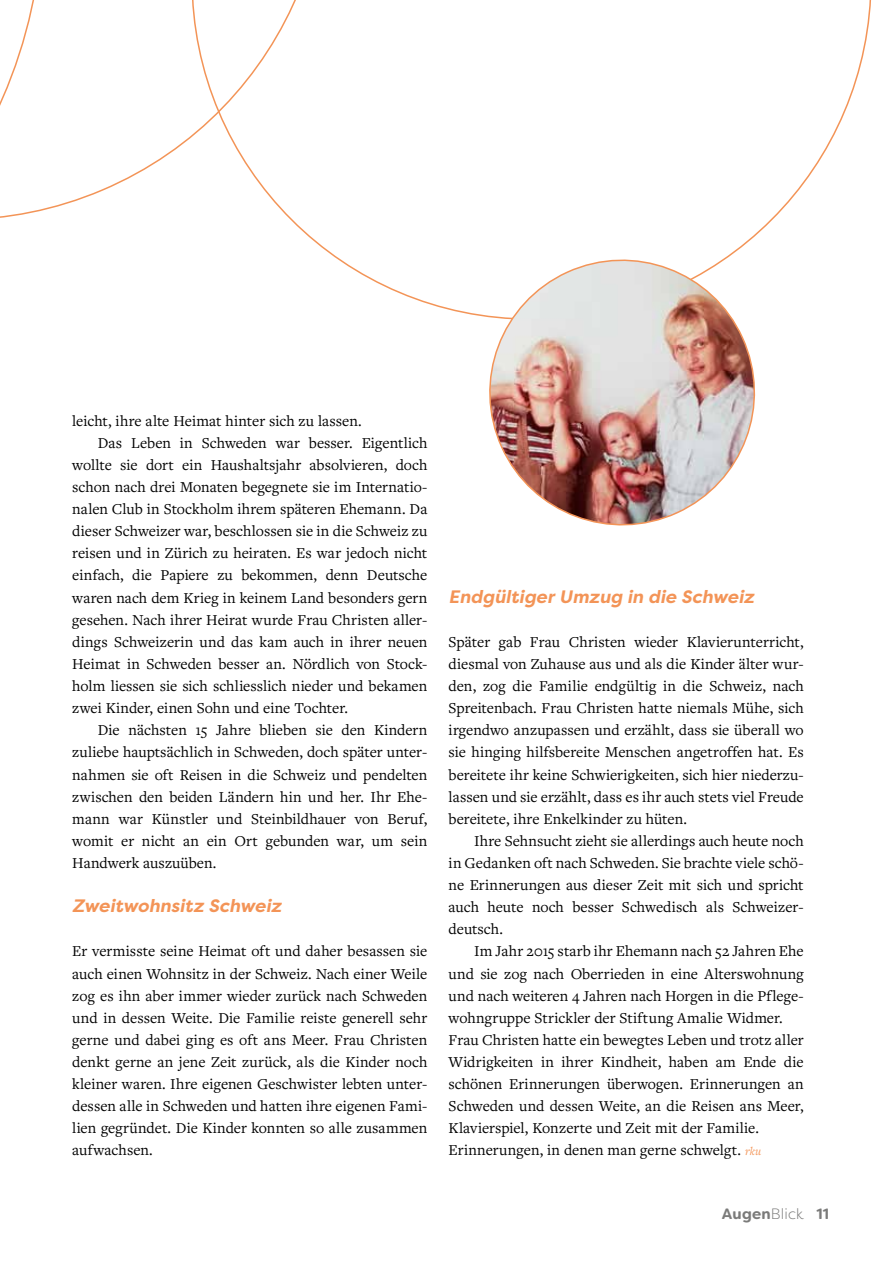
<style>
.page{position:relative;width:893px;height:1263px;background:#fff}
.page>*{position:absolute;margin:0;border:0;box-sizing:border-box;transform-origin:0 0}
.t1{font:italic 700 18px "Filson Pro";letter-spacing:.005em;color:#f39457}
.t2{font:15.75px/22px "Freight Text Pro";color:#000;text-align:justify}
.t3{font:700 15px "Filson Soft";letter-spacing:.015em;color:#7b7b7a}
.s1{font-style:italic;font-size:12px;color:#f39457}
.s2{font-weight:300}
</style>
<div class="page">
<svg style="left:0;top:0;width:191px;height:218px"></svg>
<svg style="left:191px;top:0;width:680px;height:315px"></svg>
<img style="left:472px;top:242px;width:301px;height:284px">
<p class="t2" style="left:72px;top:409px;width:291px">leicht, ihre alte Heimat hinter sich zu lassen.</p>
<p class="t2" style="left:98px;top:431px;width:331px">Das Leben in Schweden war besser. Eigentlich</p>
<p class="t2" style="left:72px;top:453px;width:357px">wollte sie dort ein Haushaltsjahr absolvieren, doch</p>
<p class="t2" style="left:72px;top:475px;width:357px">schon nach drei Monaten begegnete sie im Internatio-</p>
<p class="t2" style="left:72px;top:497px;width:357px">nalen Club in Stockholm ihrem späteren Ehemann. Da</p>
<p class="t2" style="left:72px;top:520px;width:357px">dieser Schweizer war, beschlossen sie in die Schweiz zu</p>
<p class="t2" style="left:72px;top:542px;width:357px">reisen und in Zürich zu heiraten. Es war jedoch nicht</p>
<p class="t2" style="left:72px;top:564px;width:357px">einfach, die Papiere zu bekommen, denn Deutsche</p>
<p class="t2" style="left:72px;top:586px;width:357px">waren nach dem Krieg in keinem Land besonders gern</p>
<p class="t2" style="left:72px;top:608px;width:357px">gesehen. Nach ihrer Heirat wurde Frau Christen aller-</p>
<p class="t2" style="left:72px;top:630px;width:357px">dings Schweizerin und das kam auch in ihrer neuen</p>
<p class="t2" style="left:72px;top:652px;width:357px">Heimat in Schweden besser an. Nördlich von Stock-</p>
<p class="t2" style="left:72px;top:674px;width:357px">holm liessen sie sich schliesslich nieder und bekamen</p>
<p class="t2" style="left:72px;top:696px;width:277px">zwei Kinder, einen Sohn und eine Tochter.</p>
<p class="t2" style="left:98px;top:719px;width:331px">Die nächsten 15 Jahre blieben sie den Kindern</p>
<p class="t2" style="left:72px;top:741px;width:357px">zuliebe hauptsächlich in Schweden, doch später unter-</p>
<p class="t2" style="left:72px;top:763px;width:357px">nahmen sie oft Reisen in die Schweiz und pendelten</p>
<p class="t2" style="left:72px;top:785px;width:357px">zwischen den beiden Ländern hin und her. Ihr Ehe-</p>
<p class="t2" style="left:72px;top:807px;width:357px">mann war Künstler und Steinbildhauer von Beruf,</p>
<p class="t2" style="left:72px;top:829px;width:357px">womit er nicht an ein Ort gebunden war, um sein</p>
<p class="t2" style="left:72px;top:851px;width:146px">Handwerk auszuüben.</p>
<p class="t1" style="left:72px;top:894px;width:210px">Zweitwohnsitz Schweiz</p>
<p class="t2" style="left:72px;top:940px;width:357px">Er vermisste seine Heimat oft und daher besassen sie auch einen Wohnsitz in der Schweiz. Nach einer Weile zog es ihn aber immer wieder zurück nach Schweden und in dessen Weite. Die Familie reiste generell sehr gerne und dabei ging es oft ans Meer. Frau Christen denkt gerne an jene Zeit zurück, als die Kinder noch kleiner waren. Ihre eigenen Geschwister lebten unter&shy;dessen alle in Schweden und hatten ihre eigenen Fami&shy;lien gegründet. Die Kinder konnten so alle zusammen aufwachsen.</p>
<p class="t1" style="left:449px;top:585px;width:307px">Endgültiger Umzug in die Schweiz</p>
<p class="t2" style="left:449px;top:630px;width:357px">Später gab Frau Christen wieder Klavierunterricht, diesmal von Zuhause aus und als die Kinder älter wur&shy;den, zog die Familie endgültig in die Schweiz, nach Spreitenbach. Frau Christen hatte niemals Mühe, sich irgendwo anzupassen und erzählt, dass sie überall wo sie hinging hilfsbereite Menschen angetroffen hat. Es bereitete ihr keine Schwierigkeiten, sich hier niederzu&shy;lassen und sie erzählt, dass es ihr auch stets viel Freude bereitete, ihre Enkelkinder zu hüten.</p>
<p class="t2" style="left:449px;top:829px;width:357px;text-indent:26px">Ihre Sehnsucht zieht sie allerdings auch heute noch in Gedanken oft nach Schweden. Sie brachte viele schö&shy;ne Erinnerungen aus dieser Zeit mit sich und spricht auch heute noch besser Schwedisch als Schweizer&shy;deutsch.</p>
<p class="t2" style="left:449px;top:940px;width:357px;text-align:left;text-indent:26px">Im Jahr 2015 starb ihr Ehemann nach 52 Jahren Ehe und sie zog nach Oberrieden in eine Alterswohnung und nach weiteren 4 Jahren nach Horgen in die Pflege&shy;wohngruppe Strickler der Stiftung Amalie Widmer.<br>Frau Christen hatte ein bewegtes Leben und trotz aller Widrigkeiten in ihrer Kindheit, haben am Ende die schönen Erinnerungen überwogen. Erinnerungen an Schweden und dessen Weite, an die Reisen ans Meer, Klavierspiel, Konzerte und Zeit mit der Familie.<br>Erinnerungen, in denen man gerne schwelgt. <span class="s1">rku</span></p>
<p class="t3" style="left:722px;top:1204px;width:109px">Augen<span class="s2">Blick</span> 11</p>
</div>
